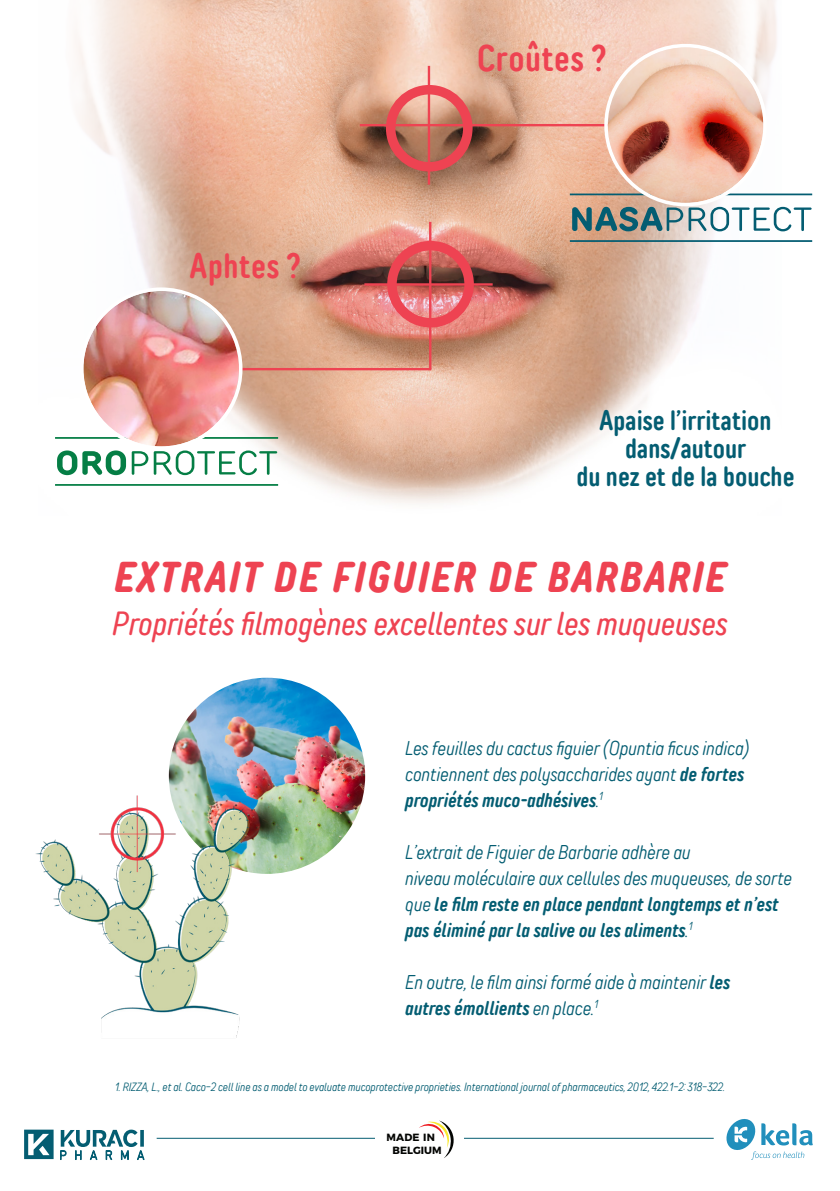
<style>
.page{position:relative;width:840px;height:1191px;background:#fff}
.page>*{position:absolute;margin:0;border:0;box-sizing:border-box;transform-origin:0 0}
.t1{font:italic 700 43.2px "TT Rounds Neue Comp";letter-spacing:.05em;color:#ee4352}
.t2{font:37px "TT Rounds Neue Com D Bold";letter-spacing:.02em;color:#ee4352}
.t3{font:35.2px "TT Rounds Neue Com D Bold";letter-spacing:.02em;color:#ee4352}
.t4{font:italic 33.6px "TT Rounds Neue Comp";color:#ee4352}
.t5{font:28px "TT Rounds Neue Com D Bold";color:#045d72}
.t6{font:italic 300 20px/26px "TT Rounds Neue Comp";color:#045d72}
.t7{font:italic 300 12px "TT Rounds Neue Comp";color:#045d72}
.t8{font:700 10.4px/12.6px "Montserrat";color:#040503}
.s1{font-family:"TT Rounds Neue Comp D Bold";font-weight:400}
</style>
<div class="page">
<img style="left:169px;top:677px;width:196px;height:197px;border-radius:98px">
<img style="left:66px;top:0;width:527px;height:503px">
<svg style="left:593px;top:0;width:218px;height:443px"></svg>
<svg style="left:57px;top:450px;width:220px;height:25px"></svg>
<hr style="left:55px;top:437px;width:223px;height:2px;background:#057e45">
<hr style="left:55px;top:484px;width:223px;height:2px;background:#057e45">
<div style="left:386px;top:85px;width:86px;height:86px;border:9px solid #ee4352;border-radius:50%"></div>
<hr style="left:427px;top:66px;width:3px;height:119px;background:#ee4352">
<hr style="left:359px;top:124px;width:351px;height:2px;background:#ee4352">
<div style="left:387px;top:241px;width:86px;height:86px;border:9px solid #ee4352;border-radius:50%"></div>
<hr style="left:429px;top:222px;width:2px;height:147px;background:#ee4352">
<hr style="left:364px;top:283px;width:128px;height:3px;background:#ee4352">
<hr style="left:209px;top:368px;width:221px;height:2px;background:#ee4352">
<img style="left:83px;top:291px;width:156px;height:155px;border-radius:78px">
<div style="left:80px;top:287px;width:162px;height:163px;border:4px solid #fff;border-radius:50%"></div>
<img style="left:35px;top:739px;width:255px;height:299px">
<svg style="left:572px;top:207px;width:239px;height:24px"></svg>
<hr style="left:569px;top:193px;width:242px;height:2px;background:#045d72">
<hr style="left:569px;top:240px;width:242px;height:2px;background:#045d72">
<img style="left:607px;top:47px;width:156px;height:156px;border-radius:78px">
<div style="left:604px;top:44px;width:162px;height:162px;border:4px solid #fff;border-radius:50%"></div>
<hr style="left:156px;top:1137px;width:557px;height:1px;background:#045d72">
<div style="left:375px;top:1120px;width:89px;height:38px;background:#fff"></div>
<svg style="left:419px;top:1120px;width:34px;height:38px"></svg>
<svg style="left:60px;top:1129px;width:85px;height:31px"></svg>
<svg style="left:24px;top:1129px;width:30px;height:30px"></svg>
<svg style="left:726px;top:1119px;width:86px;height:40px"></svg>
<p class="t3" style="left:190px;top:244px;width:113px">Aphtes ?</p>
<p class="t2" style="left:476px;top:35px;width:131px">Croûtes ?</p>
<p class="t5" style="left:599px;top:402px;width:173px">Apaise l’irritation</p>
<p class="t5" style="left:624px;top:430px;width:123px">dans/autour</p>
<p class="t5" style="left:576px;top:458px;width:219px">du nez et de la bouche</p>
<p class="t1" style="left:114px;top:549px;width:612px">EXTRAIT DE FIGUIER DE BARBARIE</p>
<p class="t4" style="left:112px;top:602px;width:616px">Propriétés filmogènes excellentes sur les muqueuses</p>
<p class="t6" style="left:405px;top:735px;width:345px">Les feuilles du cactus figuier (Opuntia ficus indica) contiennent des polysaccharides ayant <span class="s1">de fortes propriétés muco-adhésives</span>.<sup>1</sup></p>
<p class="t6" style="left:405px;top:839px;width:388px">L’extrait de Figuier de Barbarie adhère au<br>niveau moléculaire aux cellules des muqueuses, de sorte que <span class="s1">le film reste en place pendant longtemps et n’est pas éliminé par la salive ou les aliments</span>.<sup>1</sup></p>
<p class="t6" style="left:405px;top:969px;width:326px">En outre, le film ainsi formé aide à maintenir <span class="s1">les autres émollients</span> en place.<sup>1</sup></p>
<p class="t7" style="left:115px;top:1079px;width:611px">1. RIZZA, L., et al. Caco-2 cell line as a model to evaluate mucoprotective proprieties. International journal of pharmaceutics, 2012, 422.1-2: 318-322.</p>
<p class="t8" style="left:392px;top:1130px;width:50px;text-indent:-6px">MADE IN<br>BELGIUM</p>
</div>
